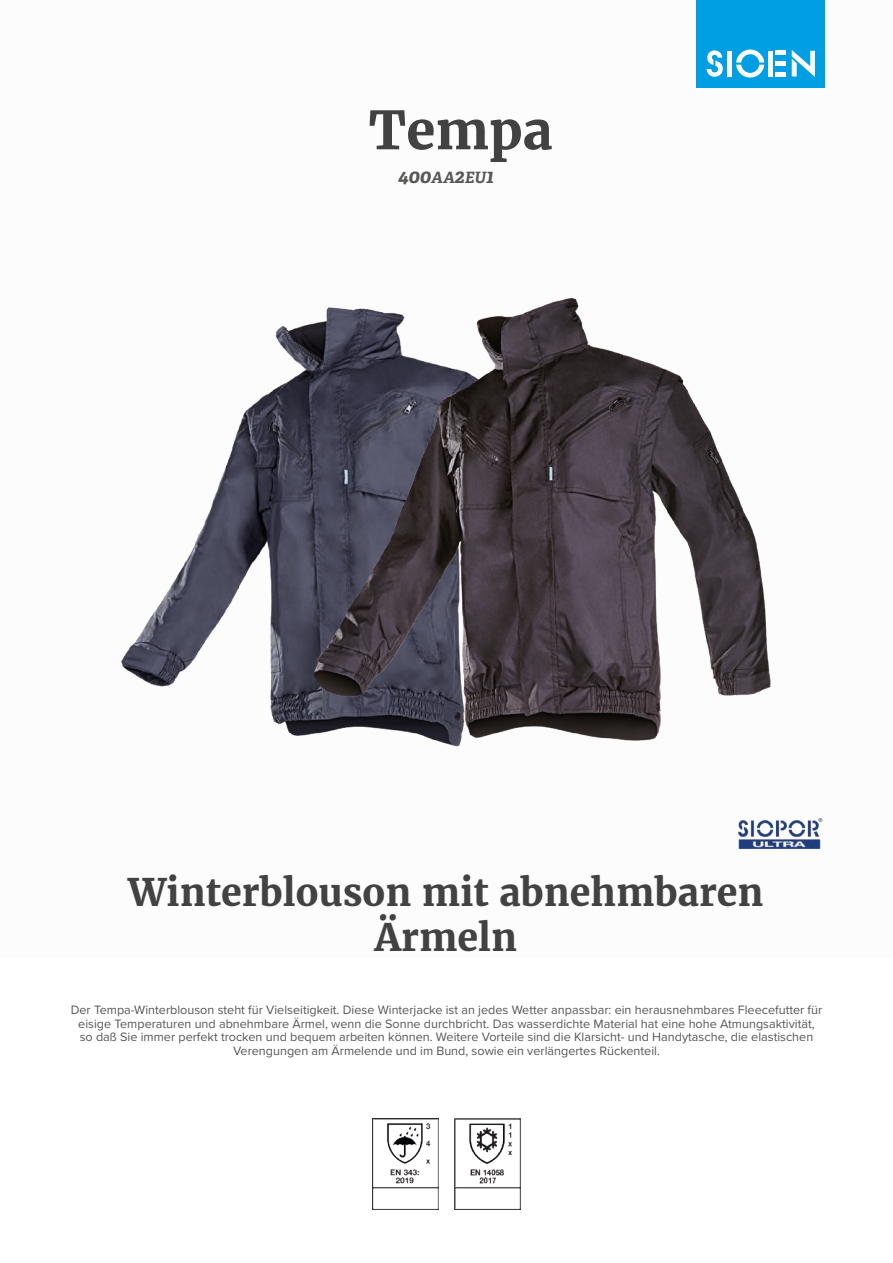
<style>
.page{position:relative;width:893px;height:1263px;background:#fff}
.page>*{position:absolute;margin:0;border:0;box-sizing:border-box;transform-origin:0 0}
.t1{font:700 52.5px "Merriweather";color:#424243}
.t2{font:700 37.5px/45px "Merriweather";color:#424243;text-align:center}
.t3{font:italic 700 19.5px "Adelle";color:#575756}
.t4{font:12.6px/13.6px "Proxima Nova";color:#575756;text-align:center}
.s1{font-size:15.6px}
</style>
<div class="page">
<div style="left:697px;top:0;width:128px;height:88px;background:#009fe3"></div>
<svg style="left:707px;top:50px;width:16px;height:27px"></svg>
<svg style="left:736px;top:50px;width:28px;height:28px"></svg>
<div style="left:727px;top:51px;width:5px;height:26px;background:#fff"></div>
<div style="left:768px;top:51px;width:5px;height:26px;background:#fff"></div>
<div style="left:775px;top:72px;width:11px;height:5px;background:#fff"></div>
<div style="left:775px;top:61px;width:11px;height:5px;background:#fff"></div>
<hr style="left:775px;top:51px;width:11px;height:4px;background:#fff">
<svg style="left:792px;top:50px;width:23px;height:27px"></svg>
<img style="left:783px;top:817px;width:40px;height:32px">
<img style="left:372px;top:1118px;width:67px;height:92px">
<img style="left:454px;top:1118px;width:67px;height:92px">
<img style="left:121px;top:326px;width:177px;height:410px">
<img style="left:298px;top:297px;width:485px;height:552px">
<h1 class="t1" style="left:369px;top:95px;width:185px">Tempa</h1>
<h3 class="t3" style="left:398px;top:164px;width:97px">400<span class="s1">AA</span>2<span class="s1">EU</span>1</h3>
<h2 class="t2" style="left:128px;top:869px;width:637px">Winterblouson mit abnehmbaren<br>Ärmeln</h2>
<p class="t4" style="left:71px;top:1002px;width:753px">Der Tempa-Winterblouson steht für Vielseitigkeit. Diese Winterjacke ist an jedes Wetter anpassbar: ein herausnehmbares Fleecefutter für eisige Temperaturen und abnehmbare Ärmel, wenn die Sonne durchbricht. Das wasserdichte Material hat eine hohe Atmungsaktivität, so daß Sie immer perfekt trocken und bequem arbeiten können. Weitere Vorteile sind die Klarsicht- und Handytasche, die elastischen Verengungen am Ärmelende und im Bund, sowie ein verlängertes Rückenteil.</p>
</div>
